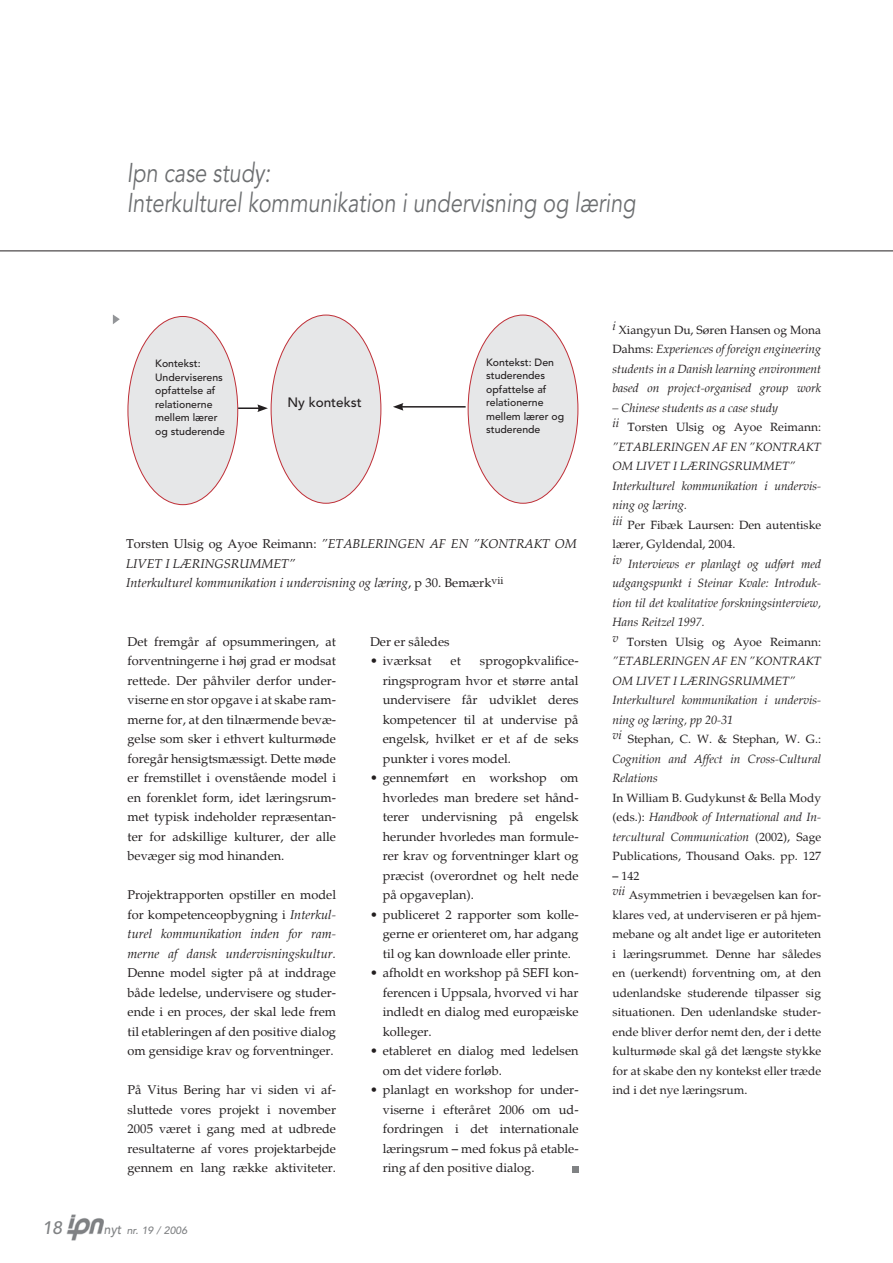
<style>
.page{position:relative;width:893px;height:1263px;background:#fff}
.page>*{position:absolute;margin:0;border:0;box-sizing:border-box;transform-origin:0 0}
.t1{font:italic 27px/30px "Avenir";color:#6c6e70;scale:.8 1}
.t2{font:italic 500 18px "Avenir";color:#808284}
.t3{font:500 13.5px "Avenir";color:#231f20}
.t4{font:12.75px/19.5px "Palatino";color:#231f20;text-align:justify}
.t5{font:italic 12.75px/19.5px "Palatino";color:#231f20;text-align:justify}
.t6{font:italic 12px/19.5px "Palatino";color:#231f20}
.t7{font:12px/19.5px "Palatino";color:#231f20;text-align:justify}
.t8{font:500 10.5px/13.5px "Avenir";color:#231f20}
.t9{font:italic 500 10.5px "Avenir";color:#808284}
.s1{font-style:normal}
.s2{font-size:13.5px}
.s3{font-style:italic}
</style>
<div class="page">
<hr style="left:0;top:251px;width:893px;height:1px;background:#231f20">
<img style="left:67px;top:1215px;width:37px;height:26px">
<div style="left:128px;top:316px;width:110px;height:189px;background:#e6e7e8;border-radius:50%"></div>
<div style="left:271px;top:315px;width:110px;height:188px;background:#e6e7e8;border-radius:50%"></div>
<div style="left:468px;top:315px;width:110px;height:188px;background:#e6e7e8;border-radius:50%"></div>
<hr style="left:401px;top:406px;width:65px;height:2px;background:#231f20">
<svg style="left:393px;top:403px;width:10px;height:8px"></svg>
<hr style="left:238px;top:407px;width:22px;height:2px;background:#231f20">
<svg style="left:257px;top:404px;width:11px;height:8px"></svg>
<svg style="left:113px;top:314px;width:7px;height:10px"></svg>
<svg style="left:572px;top:1167px;width:6px;height:6px"></svg>
<h1 class="t1" style="left:127px;top:160px;width:638px">Ipn case study:<br>Interkulturel kommunikation i undervisning og læring</h1>
<p class="t8" style="left:155px;top:358px;width:71px">Kontekst:<br>Underviserens opfattelse af relationerne mellem lærer og studerende</p>
<p class="t3" style="left:287px;top:397px;width:76px">Ny kontekst</p>
<p class="t8" style="left:486px;top:357px;width:79px">Kontekst: Den studerendes opfattelse af relationerne mellem lærer og studerende</p>
<p class="t5" style="left:126px;top:534px;width:452px;text-align:left"><span class="s1">Torsten Ulsig og Ayoe Reimann:</span> ”ETABLERINGEN AF EN ”KONTRAKT OM<br>LIVET I LÆRINGSRUMMET”<br>Interkulturel kommunikation i undervisning og læring<span class="s1">, p 30. Bemærk</span><sup>vii</sup></p>
<p class="t4" style="left:128px;top:632px;width:210px">Det fremgår af opsummeringen, at forventningerne i høj grad er modsat rettede. Der påhviler derfor under&shy;viserne en stor opgave i at skabe ram&shy;merne for, at den tilnærmende bevæ&shy;gelse som sker i ethvert kulturmøde foregår hensigtsmæssigt. Dette møde er fremstillet i ovenstående model i en forenklet form, idet læringsrum&shy;met typisk indeholder repræsentan&shy;ter for adskillige kulturer, der alle bevæger sig mod hinanden.</p>
<p class="t5" style="left:128px;top:885px;width:210px"><span class="s1">Projektrapporten opstiller en model for kompetenceopbygning i</span> Interkul&shy;turel kommunikation inden for ram&shy;merne af dansk undervisningskultur.</p>
<p class="t4" style="left:128px;top:963px;width:210px">Denne model sigter på at inddrage både ledelse, undervisere og studer&shy;ende i en proces, der skal lede frem til etableringen af den positive dialog om gensidige krav og forventninger.</p>
<p class="t4" style="left:128px;top:1080px;width:210px">På Vitus Bering har vi siden vi af&shy;sluttede vores projekt i november 2005 været i gang med at udbrede resultaterne af vores projektarbejde gennem en lang række aktiviteter.</p>
<h2 class="t2" style="left:42px;top:1220px;width:22px">18</h2>
<p class="t9" style="left:104px;top:1225px;width:85px"><span class="s2">nyt</span> nr. 19 / 2006</p>
<p class="t4" style="left:370px;top:632px;width:81px">Der er således</p>
<p class="t4" style="left:370px;top:651px;width:63px">• iværksat</p>
<p class="t4" style="left:451px;top:651px;width:12px">et</p>
<p class="t4" style="left:383px;top:651px;width:197px;text-indent:97px">sprogopkvalifice&shy;ringsprogram hvor et større antal undervisere får udviklet deres kompetencer til at undervise på engelsk, hvilket er et af de seks punkter i vores model.</p>
<p class="t4" style="left:383px;top:768px;width:197px;text-indent:-13px">• gennemført en workshop om hvorledes man bredere set hånd&shy;terer undervisning på engelsk herunder hvorledes man formule&shy;rer krav og forventninger klart og præcist (overordnet og helt nede på opgaveplan).</p>
<p class="t4" style="left:383px;top:905px;width:197px;text-indent:-13px">• publiceret 2 rapporter som kolle&shy;gerne er orienteret om, har adgang til og kan downloade eller printe.</p>
<p class="t4" style="left:383px;top:963px;width:197px;text-indent:-13px">• afholdt en workshop på SEFI kon&shy;ferencen i Uppsala, hvorved vi har indledt en dialog med europæiske kolleger.</p>
<p class="t4" style="left:383px;top:1041px;width:197px;text-indent:-13px">• etableret en dialog med ledelsen om det videre forløb.</p>
<p class="t4" style="left:383px;top:1080px;width:197px;text-indent:-13px">• planlagt en workshop for under&shy;viserne i efteråret 2006 om ud&shy;fordringen i det internationale læringsrum – med fokus på etable&shy;ring af den positive dialog.</p>
<p class="t6" style="left:613px;top:320px;width:210px;text-align:justify">i <span class="s1">Xiangyun Du, Søren Hansen og Mona Dahms:</span> Experiences of foreign engineering students in a Danish learning environment based on project-organised group work</p>
<p class="t6" style="left:613px;top:398px;width:210px">– Chinese students as a case study<br>ii <span class="s1">Torsten Ulsig og Ayoe Reimann: </span>”ETABLERINGEN AF EN ”KONTRAKT<br>OM LIVET I LÆRINGSRUMMET”<br>Interkulturel kommunikation i undervis&shy;ning og læring.<br>iii <span class="s1">Per Fibæk Laursen: Den autentiske lærer, Gyldendal, 2004.</span></p>
<p class="t6" style="left:613px;top:554px;width:210px">iv Interviews er planlagt og udført med udgangspunkt i Steinar Kvale: Introduk&shy;tion til det kvalitative forskningsinterview,<br>Hans Reitzel 1997.<br>v <span class="s1">Torsten Ulsig og Ayoe Reimann: </span>”ETABLERINGEN AF EN ”KONTRAKT<br>OM LIVET I LÆRINGSRUMMET”<br>Interkulturel kommunikation i undervis&shy;ning og læring, pp 20-31<br>vi <span class="s1">Stephan, C. W. &amp; Stephan, W. G.:<br></span>Cognition and Affect in Cross-Cultural<br>Relations</p>
<p class="t7" style="left:613px;top:788px;width:210px">In William B. Gudykunst &amp; Bella Mody (eds.): <span class="s3">Handbook of International and In&shy;tercultural Communication</span> (2002), Sage Publications, Thousand Oaks. pp. 127</p>
<p class="t7" style="left:613px;top:866px;width:210px;text-align:left">– 142<br><sup>vii</sup> Asymmetrien i bevægelsen kan for&shy;klares ved, at underviseren er på hjem&shy;mebane og alt andet lige er autoriteten i læringsrummet. Denne har således en (uerkendt) forventning om, at den udenlandske studerende tilpasser sig situationen. Den udenlandske studer&shy;ende bliver derfor nemt den, der i dette kulturmøde skal gå det længste stykke for at skabe den ny kontekst eller træde ind i det nye læringsrum.</p>
</div>
